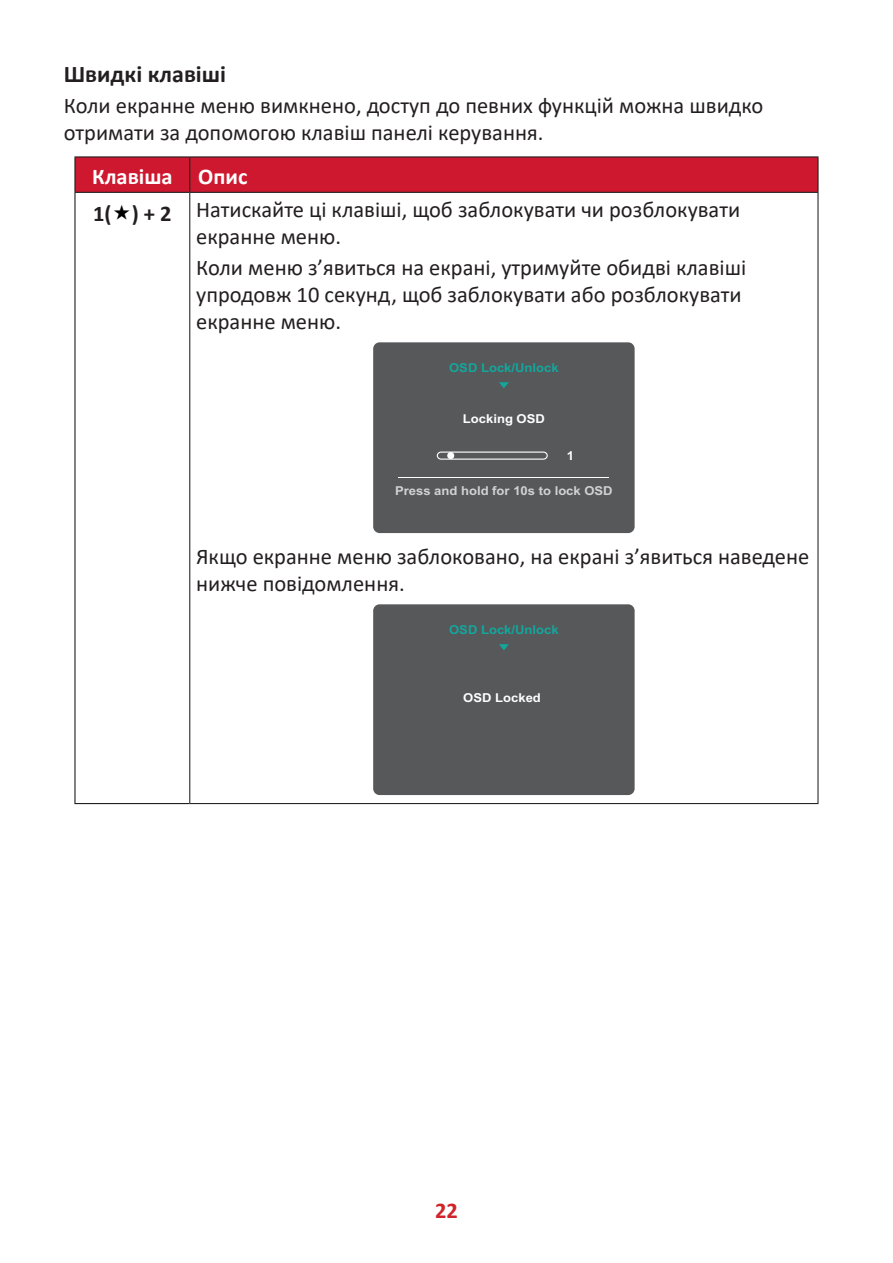
<style>
.page{position:relative;width:893px;height:1263px;background:#fff}
.page>*{position:absolute;margin:0;border:0;box-sizing:border-box;transform-origin:0 0}
.Heading_3{font:700 24px "Calibri";color:#231f20}
.Body{font:22.5px/27px "Calibri";color:#231f20}
.Body-2{font:700 22.5px "Calibri";color:#fff}
.Body-3{font:700 22.5px "Calibri";color:#231f20}
.t1{font:700 22.5px "Calibri";color:#d1232a}
.t2{font:700 12.3px "Arial";color:#12a79d;scale:1.06 1}
.t3{font:700 12.3px "Arial";color:#d1d2d4;scale:1.06 1}
.t4{font:700 12.3px "Arial";color:#fff;scale:1.06 1}
</style>
<div class="page">
<div style="left:76px;top:158px;width:741px;height:34px;background:#ce182f"></div>
<hr style="left:189px;top:193px;width:1px;height:610px;background:#231f20">
<hr style="left:817px;top:193px;width:1px;height:610px;background:#231f20">
<hr style="left:189px;top:803px;width:629px;height:1px;background:#231f20">
<hr style="left:190px;top:156px;width:629px;height:2px;background:#231f20">
<hr style="left:817px;top:158px;width:2px;height:34px;background:#231f20">
<hr style="left:74px;top:192px;width:116px;height:1px;background:#231f20">
<hr style="left:190px;top:192px;width:629px;height:1px;background:#231f20">
<hr style="left:74px;top:193px;width:2px;height:610px;background:#231f20">
<hr style="left:74px;top:156px;width:116px;height:2px;background:#231f20">
<hr style="left:74px;top:158px;width:2px;height:34px;background:#231f20">
<hr style="left:189px;top:158px;width:1px;height:34px;background:#231f20">
<hr style="left:74px;top:803px;width:115px;height:1px;background:#231f20">
<div style="left:373px;top:342px;width:262px;height:191px;background:#57585a;border-radius:6px"></div>
<hr style="left:398px;top:477px;width:211px;height:1px;background:#fff">
<div style="left:437px;top:451px;width:111px;height:9px;border:1px solid #fff;border-radius:4px"></div>
<div style="left:447px;top:452px;width:7px;height:7px;background:#fff;border-radius:50%"></div>
<svg style="left:499px;top:382px;width:10px;height:6px"></svg>
<div style="left:373px;top:604px;width:262px;height:191px;background:#57585a;border-radius:6px"></div>
<svg style="left:499px;top:644px;width:10px;height:6px"></svg>
<p class="Heading_3" style="left:64px;top:57px;width:164px">Швидкі клавіші</p>
<p class="Body" style="left:64px;top:91px;width:701px">Коли екранне меню вимкнено, доступ до певних функцій можна швидко отримати за допомогою клавіш панелі керування.</p>
<p class="Body-2" style="left:92px;top:160px;width:82px">Клавіша</p>
<p class="Body-2" style="left:198px;top:160px;width:51px">Опис</p>
<p class="Body-3" style="left:93px;top:197px;width:80px">1( ) + 2</p>
<p class="Body" style="left:196px;top:196px;width:546px">Натискайте ці клавіші, щоб заблокувати чи розблокувати екранне меню.</p>
<p class="Body" style="left:196px;top:254px;width:552px">Коли меню з’явиться на екрані, утримуйте обидві клавіші упродовж 10 секунд, щоб заблокувати або розблокувати екранне меню.</p>
<p class="t2" style="left:449px;top:359px;width:105px">OSD Lock/Unlock</p>
<p class="t4" style="left:463px;top:410px;width:79px">Locking OSD</p>
<p class="t4" style="left:567px;top:447px;width:8px">1</p>
<p class="t3" style="left:395px;top:482px;width:207px">Press and hold for 10s to lock OSD</p>
<p class="Body" style="left:196px;top:543px;width:615px">Якщо екранне меню заблоковано, на екрані з’явиться наведене нижче повідомлення.</p>
<p class="t2" style="left:449px;top:621px;width:105px">OSD Lock/Unlock</p>
<p class="t4" style="left:463px;top:689px;width:75px">OSD Locked</p>
<p class="t1" style="left:435px;top:1194px;width:24px">22</p>
</div>
